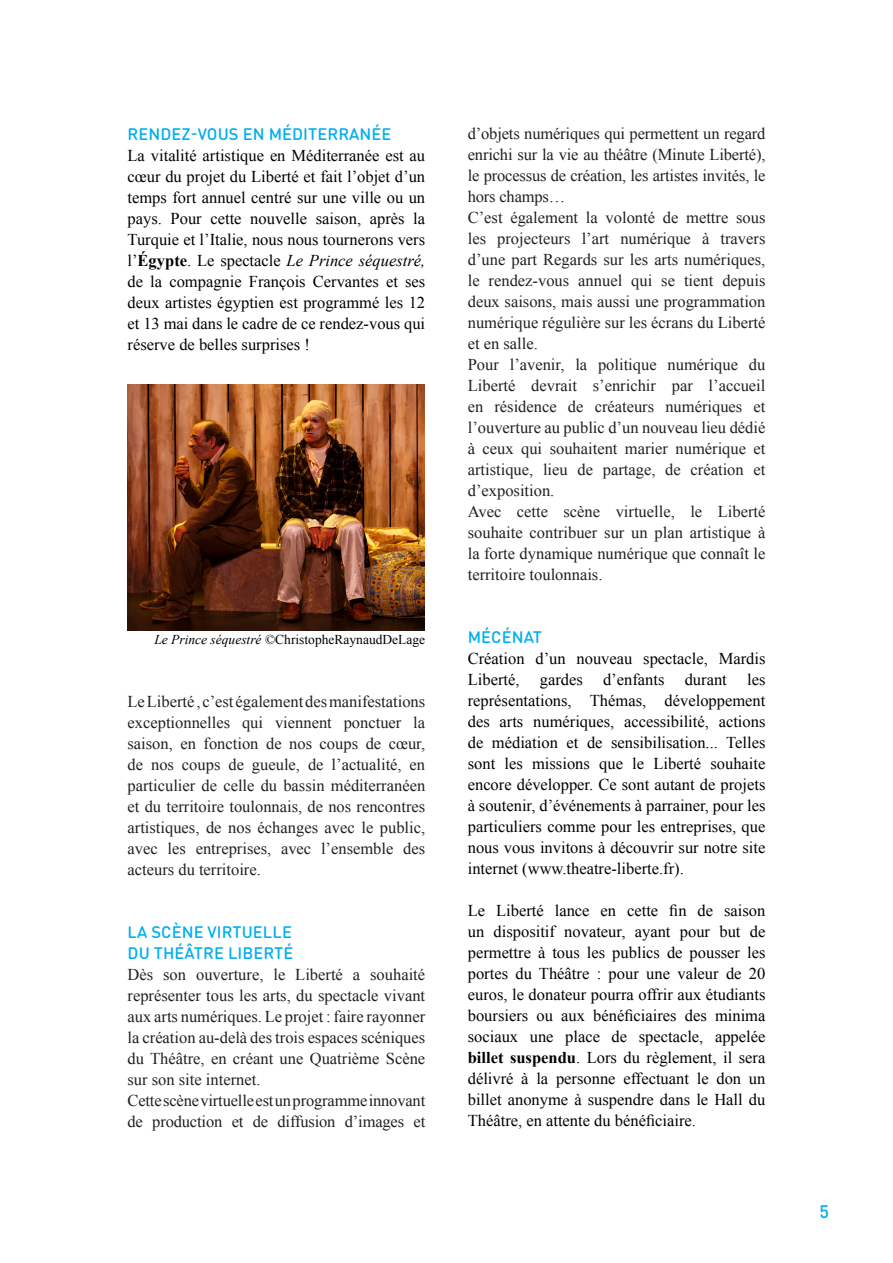
<style>
.page{position:relative;width:893px;height:1263px;background:#fff}
.page>*{position:absolute;margin:0;border:0;box-sizing:border-box;transform-origin:0 0}
.t1{font:500 18px "DIN Round Pro";color:#00aeef}
.texte_joli{font:16.5px/21px "Times New Roman";color:#231f20;text-align:justify}
.texte_joli-2{font:16.5px/21px "Times New Roman";color:#000;text-align:justify}
.texte_joli-3{font:500 16.5px "DIN Round Pro";letter-spacing:.005em;color:#00aeef}
.texte_joli-4{font:13.5px "Times New Roman";color:#000}
.s1{font-weight:700}
.s2{font-style:italic}
</style>
<div class="page">
<img style="left:128px;top:385px;width:296px;height:245px">
<p class="texte_joli-3" style="left:128px;top:123px;width:265px">RENDEZ-VOUS EN MÉDITERRANÉE</p>
<p class="texte_joli-2" style="left:128px;top:145px;width:299px">La vitalité artistique en Méditerranée est au cœur du projet du Liberté et fait l’objet d’un temps fort annuel centré sur une ville ou un pays. Pour cette nouvelle saison, après la Turquie et l’Italie, nous nous tournerons vers l’<span class="s1">Égypte</span>. Le spectacle <span class="s2">Le Prince séquestré, </span>de la compagnie François Cervantes et ses deux artistes égyptien est programmé les 12 et 13 mai dans le cadre de ce rendez-vous qui réserve de belles surprises !</p>
<p class="texte_joli-4" style="left:154px;top:631px;width:272px"><span class="s2">Le Prince séquestré</span> ©ChristopheRaynaudDeLage</p>
<p class="texte_joli" style="left:128px;top:691px;width:299px">Le Liberté , c’est également des manifestations exceptionnelles qui viennent ponctuer la saison, en fonction de nos coups de cœur, de nos coups de gueule, de l’actualité, en particulier de celle du bassin méditerranéen et du territoire toulonnais, de nos rencontres artistiques, de nos échanges avec le public, avec les entreprises, avec l’ensemble des acteurs du territoire.</p>
<p class="texte_joli-3" style="left:128px;top:921px;width:166px">LA SCÈNE VIRTUELLE</p>
<p class="texte_joli-3" style="left:128px;top:942px;width:167px">DU THÉÂTRE LIBERTÉ</p>
<p class="texte_joli" style="left:128px;top:964px;width:299px">Dès son ouverture, le Liberté a souhaité représenter tous les arts, du spectacle vivant aux arts numériques. Le projet : faire rayonner la création au-delà des trois espaces scéniques du Théâtre, en créant une Quatrième Scène sur son site internet.</p>
<p class="texte_joli" style="left:128px;top:1090px;width:299px">Cette scène virtuelle est un programme innovant de production et de diffusion d’images et</p>
<p class="texte_joli" style="left:468px;top:123px;width:299px">d’objets numériques qui permettent un regard enrichi sur la vie au théâtre (Minute Liberté), le processus de création, les artistes invités, le hors champs…</p>
<p class="texte_joli" style="left:468px;top:207px;width:299px">C’est également la volonté de mettre sous les projecteurs l’art numérique à travers d’une part Regards sur les arts numériques, le rendez-vous annuel qui se tient depuis deux saisons, mais aussi une programmation numérique régulière sur les écrans du Liberté et en salle.</p>
<p class="texte_joli" style="left:468px;top:354px;width:299px">Pour l’avenir, la politique numérique du Liberté devrait s’enrichir par l’accueil en résidence de créateurs numériques et l’ouverture au public d’un nouveau lieu dédié à ceux qui souhaitent marier numérique et artistique, lieu de partage, de création et d’exposition.</p>
<p class="texte_joli" style="left:468px;top:501px;width:299px">Avec cette scène virtuelle, le Liberté souhaite contribuer sur un plan artistique à la forte dynamique numérique que connaît le territoire toulonnais.</p>
<p class="texte_joli-3" style="left:468px;top:626px;width:76px">MÉCÉNAT</p>
<p class="texte_joli-2" style="left:468px;top:648px;width:299px">Création d’un nouveau spectacle, Mardis Liberté, gardes d’enfants durant les représentations, Thémas, développement des arts numériques, accessibilité, actions de médiation et de sensibilisation... Telles sont les missions que le Liberté souhaite encore développer. Ce sont autant de projets à soutenir, d’événements à parrainer, pour les particuliers comme pour les entreprises, que nous vous invitons à découvrir sur notre site internet (www.theatre-liberte.fr).</p>
<p class="texte_joli-2" style="left:468px;top:900px;width:299px">Le Liberté lance en cette fin de saison un dispositif novateur, ayant pour but de permettre à tous les publics de pousser les portes du Théâtre : pour une valeur de 20 euros, le donateur pourra offrir aux étudiants boursiers ou aux bénéficiaires des minima sociaux une place de spectacle, appelée <span class="s1">billet suspendu</span>. Lors du règlement, il sera délivré à la personne effectuant le don un billet anonyme à suspendre dans le Hall du Théâtre, en attente du bénéficiaire.</p>
<p class="t1" style="left:820px;top:1199px;width:11px">5</p>
</div>
